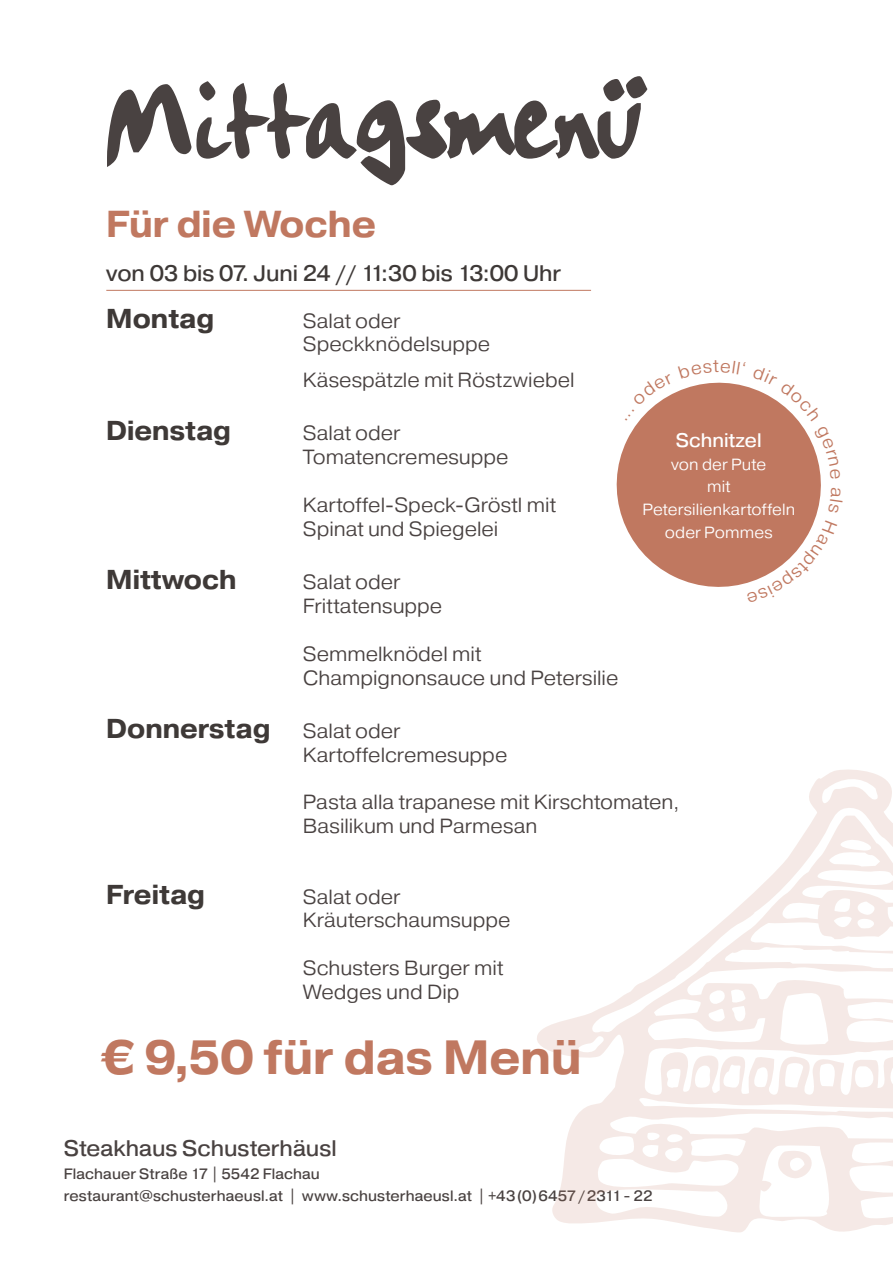
<style>
.page{position:relative;width:893px;height:1263px;background:#fff}
.page>*{position:absolute;margin:0;border:0;box-sizing:border-box;transform-origin:0 0}
.t1{font:140.25px "Handwriting Plain";letter-spacing:-.005em;color:#494241;scale:.9 1}
.t2{font:700 48px "Pragmatica Ext";color:#c07860;scale:.9 1}
.t3{font:700 37.5px "Pragmatica Ext";color:#c07860;scale:.9 1}
.t4{font:700 27.3px "Pragmatica Ext";color:#3e3937;scale:.9 1}
.t5{font:22.5px "Pragmatica Ext";color:#3e3937;scale:.9 1}
.t6{font:22.5px "Pragmatica Ext";color:#494241;scale:.9 1}
.t7{font:300 20.55px/23.9px "Pragmatica Ext";color:#494241;scale:.9 1}
.t8{font:19.65px "Pragmatica Ext";color:#fff;scale:.9 1}
.t9{font:300 16.2px/22.8px "Pragmatica Ext";letter-spacing:.005em;color:#fff;text-align:center;scale:.9 1}
.t10{font:15px/22.5px "Pragmatica Ext";letter-spacing:.01em;color:#494241;scale:.9 1}
.s1{font-weight:300;font-size:20.55px;color:#494241}
</style>
<div class="page">
<hr style="left:106px;top:290px;width:485px;height:1px;background:#c07860">
<svg style="left:616px;top:386px;width:205px;height:201px;background:#c88974"></svg>
<svg style="left:537px;top:769px;width:356px;height:464px"></svg>
<svg style="left:756px;top:1146px;width:64px;height:47px"></svg>
<svg style="left:625px;top:382px;width:121px;height:39px"></svg>
<svg style="left:753px;top:386px;width:68px;height:93px"></svg>
<svg style="left:747px;top:520px;width:74px;height:67px"></svg>
<p class="t1" style="left:101px;top:15px;width:612px">Mittagsmenü</p>
<p class="t3" style="left:106px;top:199px;width:301px">Für die Woche</p>
<p class="t5" style="left:106px;top:259px;width:507px">von 03 bis 07. Juni 24 // 11:30 bis 13:00 Uhr</p>
<p class="t4" style="left:106px;top:300px;width:122px">Montag</p>
<p class="t7" style="left:303px;top:309px;width:210px">Salat oder<br>Speckknödelsuppe</p>
<p class="t7" style="left:303px;top:368px;width:304px">Käsespätzle mit Röstzwiebel</p>
<p class="t4" style="left:106px;top:413px;width:140px">Dienstag</p>
<p class="t7" style="left:303px;top:421px;width:230px">Salat oder<br>Tomatencremesuppe</p>
<p class="t7" style="left:303px;top:493px;width:283px">Kartoffel-Speck-Gröstl mit<br>Spinat und Spiegelei</p>
<p class="t4" style="left:106px;top:561px;width:146px">Mittwoch</p>
<p class="t7" style="left:303px;top:570px;width:157px">Salat oder<br>Frittatensuppe</p>
<p class="t7" style="left:303px;top:642px;width:352px">Semmelknödel mit<br>Champignonsauce und Petersilie</p>
<p class="t4" style="left:106px;top:710px;width:328px">Donnerstag <span class="s1">Salat oder</span></p>
<p class="t7" style="left:303px;top:742px;width:229px">Kartoffelcremesuppe</p>
<p class="t7" style="left:303px;top:790px;width:420px">Pasta alla trapanese mit Kirschtomaten,<br>Basilikum und Parmesan</p>
<p class="t8" style="left:676px;top:428px;width:97px">Schnitzel</p>
<p class="t9" style="left:642px;top:453px;width:171px">von der Pute<br>mit<br>Petersilienkartoffeln oder Pommes</p>
<p class="t4" style="left:106px;top:876px;width:111px">Freitag</p>
<p class="t7" style="left:303px;top:884px;width:232px">Salat oder<br>Kräuterschaumsuppe</p>
<p class="t7" style="left:303px;top:956px;width:224px">Schusters Burger mit<br>Wedges und Dip</p>
<p class="t2" style="left:101px;top:1026px;width:535px">€ 9,50 für das Menü</p>
<p class="t6" style="left:64px;top:1134px;width:305px">Steakhaus Schusterhäusl</p>
<p class="t10" style="left:64px;top:1162px;width:656px">Flachauer Straße 17 | 5542 Flachau<br>restaurant@schusterhaeusl.at | www.schusterhaeusl.at | +43(0)6457/2311- 22</p>
</div>
